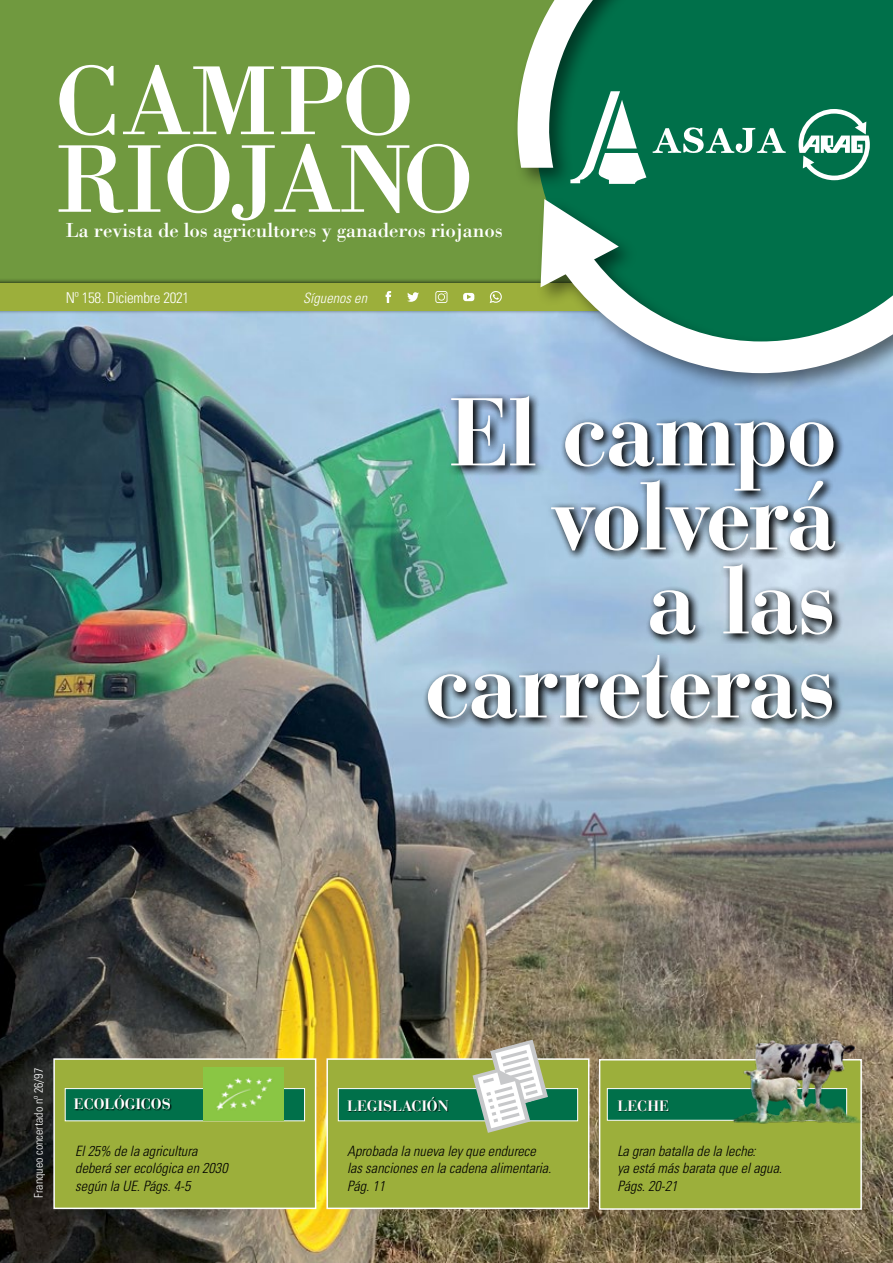
<style>
.page{position:relative;width:893px;height:1263px;background:#fff}
.page>*{position:absolute;margin:0;border:0;box-sizing:border-box;transform-origin:0 0}
.t1{font:101.4px "Bodoni Std";letter-spacing:.01em;color:#fff}
.t2{font:99.45px "Bodoni Std";letter-spacing:-.03em;color:#fff}
.t3{font:700 95.1px/84px "Bauer Bodoni Std";letter-spacing:-.03em;color:#fff;text-align:right;scale:.96 1}
.t4{font:21px "Bodoni Std";letter-spacing:-.01em;color:#fff}
.t5{font:700 15px "Bauer Bodoni Std";letter-spacing:-.01em;color:#fff}
.t6{font:300 condensed 15px "Univers LT Std";letter-spacing:-.015em;color:#fff}
.t7{font:italic 300 condensed 14.25px/17.1px "Univers LT Std";letter-spacing:.005em;color:#000}
.t8{font:italic 300 condensed 14.25px "Univers LT Std";letter-spacing:.005em;color:#fff}
.t9{font:300 condensed 12px "Univers LT Std";color:#fff}
</style>
<div class="page">
<img style="left:0;top:314px;width:893px;height:949px">
<div style="left:326px;top:1058px;width:263px;height:151px;background:#9caf3b;border:2px solid #fff"></div>
<div style="left:338px;top:1088px;width:240px;height:33px;background:#00704a;border:1px solid #fff"></div>
<div style="left:347px;top:1096px;width:103px;height:16px;background:#000;opacity:.75"></div>
<div style="left:599px;top:1059px;width:263px;height:151px;background:#9caf3b;border:2px solid #fff"></div>
<div style="left:607px;top:1088px;width:240px;height:33px;background:#00704a;border:1px solid #fff"></div>
<div style="left:618px;top:1100px;width:52px;height:12px;background:#000;opacity:.75"></div>
<div style="left:53px;top:1058px;width:263px;height:151px;background:#9caf3b;border:2px solid #fff"></div>
<div style="left:65px;top:1088px;width:240px;height:33px;background:#00704a;border:1px solid #fff"></div>
<div style="left:0;top:0;width:893px;height:297px;background:#70993f"></div>
<div style="left:0;top:278px;width:893px;height:36px;background:#000;opacity:.75"></div>
<div style="left:0;top:283px;width:893px;height:28px;background:#9caf3b"></div>
<div style="left:512px;top:0;width:381px;height:396px;background:#000;opacity:.5"></div>
<svg style="left:518px;top:0;width:375px;height:373px;fill:#00704a"></svg>
<svg style="left:540px;top:199px;width:79px;height:88px"></svg>
<svg style="left:570px;top:91px;width:76px;height:93px"></svg>
<svg style="left:653px;top:126px;width:133px;height:29px"></svg>
<svg style="left:799px;top:109px;width:71px;height:71px"></svg>
<svg style="left:386px;top:291px;width:5px;height:12px"></svg>
<svg style="left:407px;top:292px;width:12px;height:10px"></svg>
<svg style="left:435px;top:291px;width:12px;height:12px"></svg>
<svg style="left:463px;top:293px;width:11px;height:8px"></svg>
<svg style="left:490px;top:291px;width:12px;height:12px"></svg>
<img style="left:724px;top:1030px;width:141px;height:96px">
<img style="left:204px;top:1067px;width:80px;height:54px">
<div style="left:74px;top:1095px;width:97px;height:15px;background:#000;opacity:.75"></div>
<svg style="left:423px;top:392px;width:423px;height:337px"></svg>
<svg style="left:472px;top:1040px;width:76px;height:93px"></svg>
<h1 class="t1" style="left:54px;top:39px;width:362px">CAMPO</h1>
<h2 class="t2" style="left:54px;top:118px;width:421px">RIOJANO</h2>
<h3 class="t4" style="left:66px;top:217px;width:438px">La revista de los agricultores y ganaderos riojanos</h3>
<p class="t6" style="left:66px;top:288px;width:125px">Nº 158. Diciembre 2021</p>
<p class="t8" style="left:303px;top:289px;width:65px">Síguenos en</p>
<h3 class="t3" style="left:424px;top:391px;width:432px">El campo volverá<br>a las carreteras</h3>
<p class="t9" style="left:31px;top:1198px;width:131px;rotate:-90deg">Franqueo concertado nº 26/97</p>
<p class="t5" style="left:74px;top:1095px;width:99px">ECOLÓGICOS</p>
<p class="t7" style="left:75px;top:1143px;width:154px">El 25% de la agricultura deberá ser ecológica en 2030 según la UE. Págs. 4-5</p>
<p class="t5" style="left:347px;top:1097px;width:103px">LEGISLACIÓN</p>
<p class="t7" style="left:347px;top:1143px;width:206px">Aprobada la nueva ley que endurece las sanciones en la cadena alimentaria.<br>Pág. 11</p>
<p class="t5" style="left:617px;top:1097px;width:53px">LECHE</p>
<p class="t7" style="left:617px;top:1143px;width:166px">La gran batalla de la leche:<br>ya está más barata que el agua.<br>Págs. 20-21</p>
</div>
